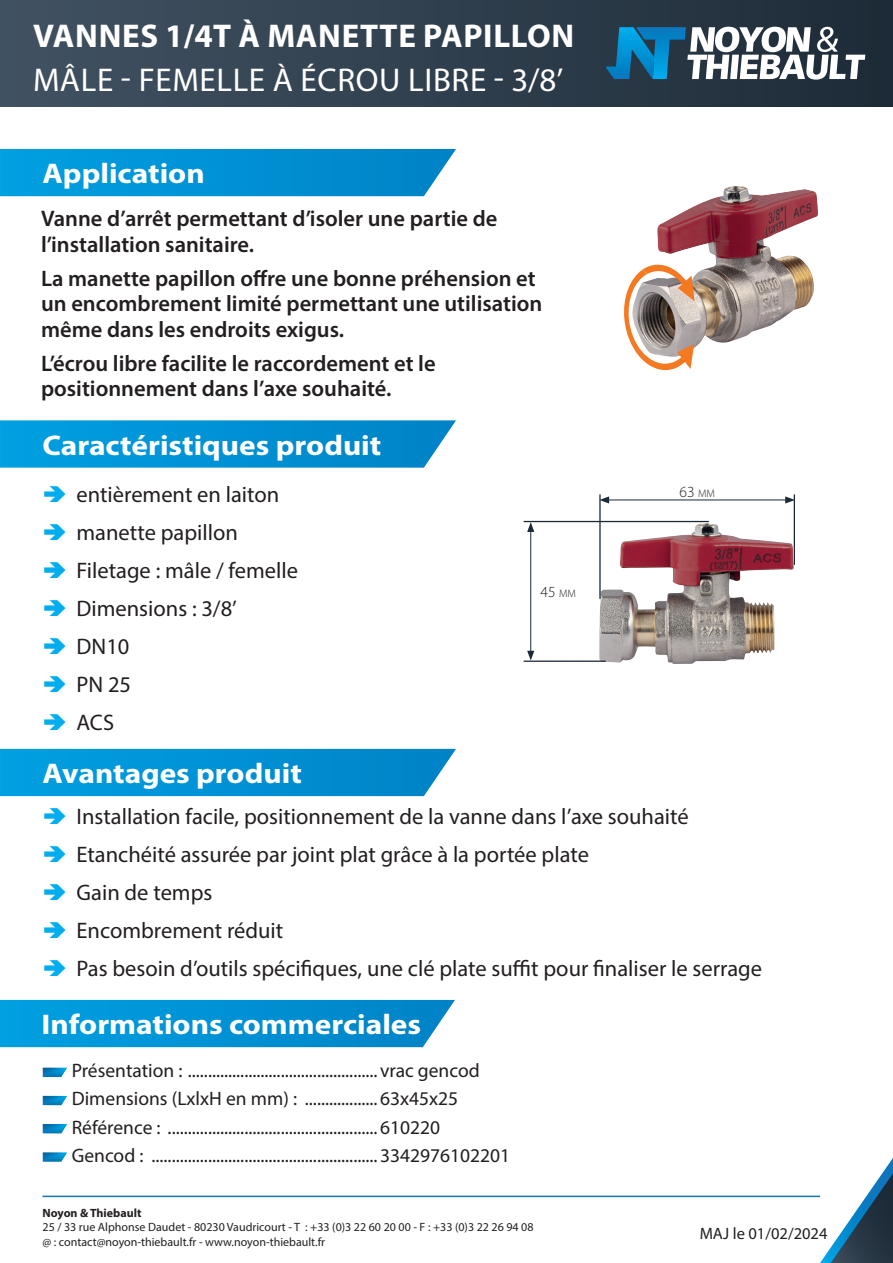
<style>
.page{position:relative;width:893px;height:1263px;background:#fff}
.page>*{position:absolute;margin:0;border:0;box-sizing:border-box;transform-origin:0 0}
.t1{font:33px "Myriad Pro";letter-spacing:.02em;color:#fff}
.t2{font:700 33px "Myriad Pro";letter-spacing:.02em;color:#fff}
.t3{font:700 28.5px "Myriad Pro";color:#fff;scale:1.1 1}
.t4{font:22.5px/38px "Myriad Pro";color:#231f20}
.t5{font:600 22.5px/25.5px "Myriad Pro";color:#231f20}
.t6{font:19.5px/28.2px "Myriad Pro";color:#231f20}
.t7{font:16.5px "Myriad Pro";color:#231f20}
.t8{font:300 15.45px "Myriad Pro";color:#231f20}
.t9{font:12px/14.4px "Myriad Pro";color:#231f20}
.t10{font:700 12px "Myriad Pro";color:#231f20}
.s1{font-size:10.8px}
</style>
<div class="page">
<div style="left:0;top:0;width:893px;height:106px;background:linear-gradient(to right,#415262,#1e2c38)"></div>
<svg style="left:606px;top:27px;width:259px;height:53px"></svg>
<svg style="left:820px;top:1158px;width:73px;height:105px"></svg>
<hr style="left:43px;top:1195px;width:777px;height:2px;background:#1074bc">
<img style="left:657px;top:186px;width:161px;height:161px">
<svg style="left:0;top:149px;width:456px;height:47px;background:#0895d6"></svg>
<svg style="left:0;top:420px;width:456px;height:48px;background:#0c97d6"></svg>
<svg style="left:0;top:749px;width:456px;height:47px;background:#0995d6"></svg>
<img style="left:599px;top:523px;width:175px;height:141px">
<svg style="left:624px;top:264px;width:71px;height:107px"></svg>
<svg style="left:0;top:1000px;width:455px;height:47px;background:#0795d6"></svg>
<div style="left:41px;top:1066px;width:29px;height:14px;background:#231f20;opacity:.5"></div>
<div style="left:41px;top:1094px;width:29px;height:14px;background:#231f20;opacity:.5"></div>
<div style="left:41px;top:1123px;width:29px;height:13px;background:#231f20;opacity:.5"></div>
<div style="left:41px;top:1151px;width:29px;height:13px;background:#231f20;opacity:.5"></div>
<hr style="left:599px;top:494px;width:2px;height:105px;background:#1c2936">
<hr style="left:524px;top:521px;width:185px;height:1px;background:#1c2936">
<hr style="left:524px;top:660px;width:82px;height:2px;background:#1c2936">
<hr style="left:794px;top:494px;width:1px;height:71px;background:#1c2936">
<hr style="left:607px;top:499px;width:181px;height:1px;background:#1c2936">
<svg style="left:785px;top:496px;width:9px;height:7px"></svg>
<svg style="left:599px;top:496px;width:10px;height:7px"></svg>
<hr style="left:530px;top:530px;width:1px;height:123px;background:#1c2936">
<svg style="left:527px;top:651px;width:7px;height:9px"></svg>
<svg style="left:527px;top:522px;width:7px;height:10px"></svg>
<h1 class="t2" style="left:33px;top:15px;width:543px">VANNES 1/4T À MANETTE PAPILLON</h1>
<h1 class="t1" style="left:33px;top:59px;width:532px">MÂLE - FEMELLE À ÉCROU LIBRE - 3/8’</h1>
<p class="t3" style="left:43px;top:155px;width:149px">Application</p>
<p class="t5" style="left:41px;top:205px;width:458px">Vanne d’arrêt permettant d’isoler une partie de l’installation sanitaire.</p>
<p class="t5" style="left:41px;top:265px;width:503px">La manette papillon offre une bonne préhension et un encombrement limité permettant une utilisation même dans les endroits exigus.</p>
<p class="t5" style="left:41px;top:350px;width:396px">L’écrou libre facilite le raccordement et le positionnement dans l’axe souhaité.</p>
<p class="t3" style="left:43px;top:426px;width:310px">Caractéristiques produit</p>
<p class="t4" style="left:77px;top:475px;width:223px">entièrement en laiton manette papillon<br>Filetage : mâle / femelle<br>Dimensions : 3/8’<br>DN10<br>PN 25<br>ACS</p>
<p class="t3" style="left:43px;top:755px;width:237px">Avantages produit</p>
<p class="t8" style="left:541px;top:582px;width:37px">45 <span class="s1">MM</span></p>
<p class="t8" style="left:679px;top:482px;width:37px">63 <span class="s1">MM</span></p>
<p class="t4" style="left:77px;top:797px;width:687px">Installation facile, positionnement de la vanne dans l’axe souhaité Etanchéité assurée par joint plat grâce à la portée plate<br>Gain de temps<br>Encombrement réduit<br>Pas besoin d’outils spécifiques, une clé plate suffit pour finaliser le serrage</p>
<p class="t3" style="left:41px;top:1006px;width:347px">Informations commerciales</p>
<p class="t6" style="left:72px;top:1056px;width:440px">Présentation : ............................................... vrac gencod Dimensions (LxlxH en mm) : ..................63x45x25<br>Référence : ....................................................610220<br>Gencod : ........................................................3342976102201</p>
<p class="t10" style="left:43px;top:1205px;width:100px">Noyon &amp; Thiebault</p>
<p class="t9" style="left:43px;top:1220px;width:493px">25 / 33 rue Alphonse Daudet - 80230 Vaudricourt - T : +33 (0)3 22 60 20 00 - F : +33 (0)3 22 26 94 08 @ : contact@noyon-thiebault.fr - www.noyon-thiebault.fr</p>
<p class="t7" style="left:700px;top:1223px;width:129px">MAJ le 01/02/2024</p>
</div>
